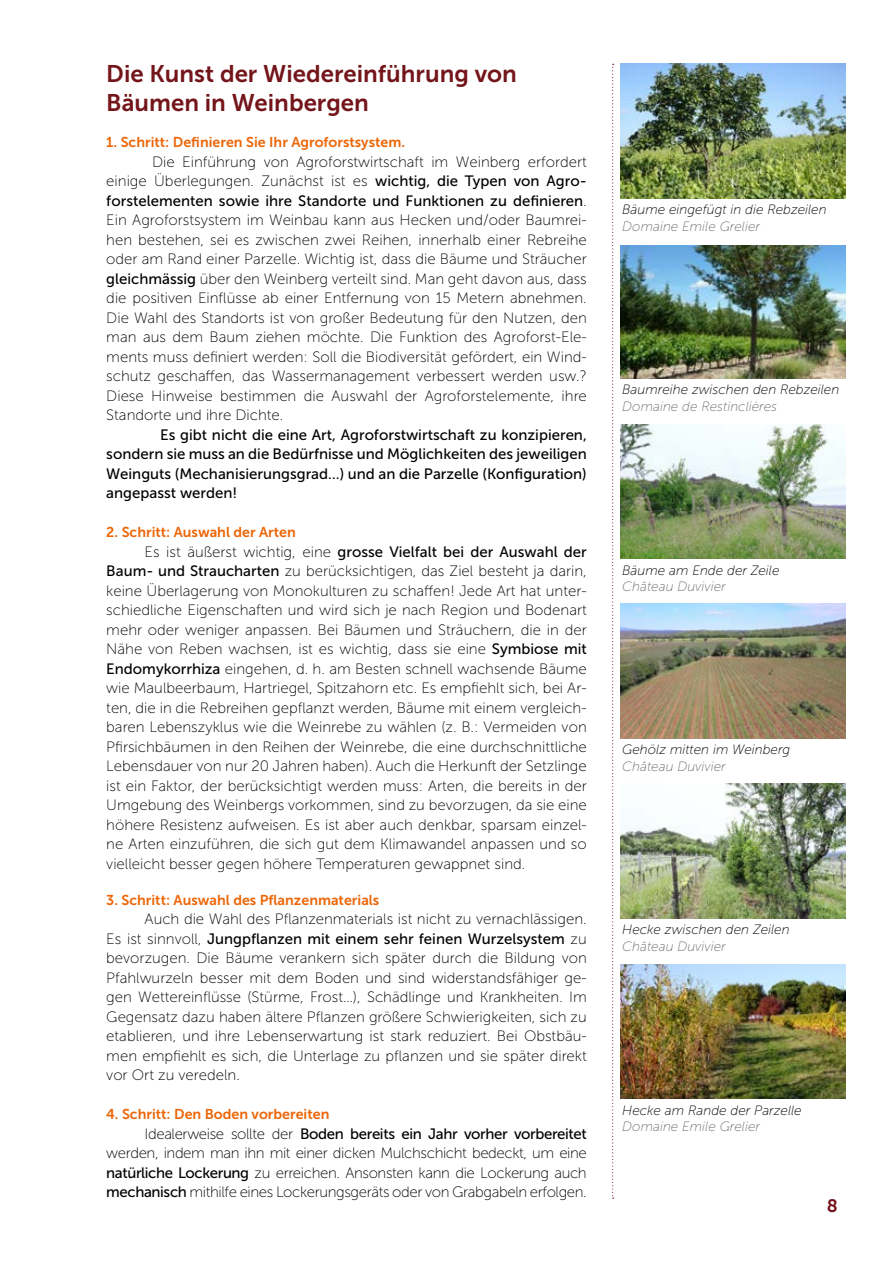
<style>
.page{position:relative;width:893px;height:1263px;background:#fff}
.page>*{position:absolute;margin:0;border:0;box-sizing:border-box;transform-origin:0 0}
.t1{font:24px/28.8px "Museo Sans 700";color:#73151a}
.t2{font:18px "Museo Sans 700";color:#73151a}
.t3{font:15px/19.5px "Museo Sans 100";color:#000;text-align:justify}
.t4{font:15px/19.5px "Museo Sans 500";color:#000;text-align:justify}
.t5{font:15px "Museo Sans 500";letter-spacing:-.025em;color:#000}
.t6{font:14.25px "Museo Sans 700";color:#ec6608}
.t7{font:italic 13.5px "Museo Sans 100";color:#000}
.t8{font:italic 13.5px "Museo Sans 100";color:#706f6f}
.s1{font-family:"Museo Sans 500"}
.s2{font-family:"Museo Sans 100"}
</style>
<div class="page">
<svg style="left:612px;top:64px;width:2px;height:1135px"></svg>
<img style="left:621px;top:64px;width:224px;height:134px">
<img style="left:621px;top:604px;width:224px;height:134px">
<img style="left:621px;top:245px;width:224px;height:133px">
<img style="left:621px;top:784px;width:224px;height:134px">
<img style="left:621px;top:424px;width:224px;height:135px">
<img style="left:621px;top:964px;width:224px;height:135px">
<h1 class="t1" style="left:106px;top:59px;width:412px">Die Kunst der Wiedereinführung von<br>Bäumen in Weinbergen</h1>
<p class="t6" style="left:106px;top:134px;width:300px">1. Schritt: Definieren Sie Ihr Agroforstsystem.</p>
<p class="t3" style="left:106px;top:152px;width:482px;text-align:right">Die Einführung von Agroforstwirtschaft im Weinberg erfordert<br>einige Überlegungen. Zunächst ist es <span class="s1">wichtig, die Typen von Agro-</span></p>
<p class="t4" style="left:106px;top:191px;width:482px">forstelementen sowie ihre Standorte und Funktionen zu definieren<span class="s2">.</span></p>
<p class="t3" style="left:106px;top:210px;width:482px">Ein Agroforstsystem im Weinbau kann aus Hecken und/oder Baumrei&shy;hen bestehen, sei es zwischen zwei Reihen, innerhalb einer Rebreihe oder am Rand einer Parzelle. Wichtig ist, dass die Bäume und Sträucher <span class="s1">gleichmässig</span> über den Weinberg verteilt sind. Man geht davon aus, dass die positiven Einflüsse ab einer Entfernung von 15 Metern abnehmen.<br>Die Wahl des Standorts ist von großer Bedeutung für den Nutzen, den man aus dem Baum ziehen möchte. Die Funktion des Agroforst-Ele&shy;ments muss definiert werden: Soll die Biodiversität gefördert, ein Wind&shy;schutz geschaffen, das Wassermanagement verbessert werden usw.?<br>Diese Hinweise bestimmen die Auswahl der Agroforstelemente, ihre Standorte und ihre Dichte.</p>
<p class="t4" style="left:106px;top:425px;width:482px;text-indent:54px">Es gibt nicht die eine Art, Agroforstwirtschaft zu konzipieren, sondern sie muss an die Bedürfnisse und Möglichkeiten des jeweiligen Weinguts (Mechanisierungsgrad…) und an die Parzelle (Konfiguration) angepasst werden!</p>
<p class="t6" style="left:106px;top:524px;width:191px">2. Schritt: Auswahl der Arten</p>
<p class="t4" style="left:145px;top:542px;width:444px"><span class="s2">Es ist äußerst wichtig, eine</span> grosse Vielfalt bei der Auswahl der</p>
<p class="t3" style="left:106px;top:561px;width:482px"><span class="s1">Baum- und Straucharten</span> zu berücksichtigen, das Ziel besteht ja darin, keine Überlagerung von Monokulturen zu schaffen! Jede Art hat unter&shy;schiedliche Eigenschaften und wird sich je nach Region und Bodenart mehr oder weniger anpassen. Bei Bäumen und Sträuchern, die in der Nähe von Reben wachsen, ist es wichtig, dass sie eine <span class="s1">Symbiose mit Endomykorrhiza</span> eingehen, d. h. am Besten schnell wachsende Bäume wie Maulbeerbaum, Hartriegel, Spitzahorn etc. Es empfiehlt sich, bei Ar&shy;ten, die in die Rebreihen gepflanzt werden, Bäume mit einem vergleich&shy;baren Lebenszyklus wie die Weinrebe zu wählen (z. B.: Vermeiden von Pfirsichbäumen in den Reihen der Weinrebe, die eine durchschnittliche Lebensdauer von nur 20 Jahren haben). Auch die Herkunft der Setzlinge ist ein Faktor, der berücksichtigt werden muss: Arten, die bereits in der Umgebung des Weinbergs vorkommen, sind zu bevorzugen, da sie eine höhere Resistenz aufweisen. Es ist aber auch denkbar, sparsam einzel&shy;ne Arten einzuführen, die sich gut dem Klimawandel anpassen und so vielleicht besser gegen höhere Temperaturen gewappnet sind.</p>
<p class="t6" style="left:106px;top:892px;width:275px">3. Schritt: Auswahl des Pflanzenmaterials</p>
<p class="t3" style="left:145px;top:909px;width:444px">Auch die Wahl des Pflanzenmaterials ist nicht zu vernachlässigen.</p>
<p class="t4" style="left:106px;top:929px;width:482px"><span class="s2">Es ist sinnvoll,</span> Jungpflanzen mit einem sehr feinen Wurzelsystem <span class="s2">zu</span></p>
<p class="t3" style="left:106px;top:948px;width:482px">bevorzugen. Die Bäume verankern sich später durch die Bildung von Pfahlwurzeln besser mit dem Boden und sind widerstandsfähiger ge&shy;gen Wettereinflüsse (Stürme, Frost…), Schädlinge und Krankheiten. Im Gegensatz dazu haben ältere Pflanzen größere Schwierigkeiten, sich zu etablieren, und ihre Lebenserwartung ist stark reduziert. Bei Obstbäu&shy;men empfiehlt es sich, die Unterlage zu pflanzen und sie später direkt vor Ort zu veredeln.</p>
<p class="t6" style="left:106px;top:1106px;width:225px">4. Schritt: Den Boden vorbereiten</p>
<p class="t5" style="left:145px;top:1125px;width:444px"><span class="s2">Idealerweise sollte der</span> Boden bereits ein Jahr vorher vorbereitet</p>
<p class="t3" style="left:106px;top:1143px;width:482px">werden, indem man ihn mit einer dicken Mulchschicht bedeckt, um eine <span class="s1">natürliche Lockerung</span> zu erreichen. Ansonsten kann die Lockerung auch <span class="s1">mechanisch</span> mithilfe eines Lockerungsgeräts oder von Grabgabeln erfolgen.</p>
<p class="t7" style="left:622px;top:202px;width:206px">Bäume eingefügt in die Rebzeilen</p>
<p class="t8" style="left:622px;top:219px;width:139px">Domaine Emile Grelier</p>
<p class="t7" style="left:622px;top:382px;width:219px">Baumreihe zwischen den Rebzeilen</p>
<p class="t8" style="left:622px;top:399px;width:156px">Domaine de Restinclières</p>
<p class="t7" style="left:622px;top:563px;width:159px">Bäume am Ende der Zeile</p>
<p class="t8" style="left:622px;top:579px;width:105px">Château Duvivier</p>
<p class="t7" style="left:622px;top:742px;width:170px">Gehölz mitten im Weinberg</p>
<p class="t8" style="left:622px;top:759px;width:105px">Château Duvivier</p>
<p class="t7" style="left:622px;top:922px;width:169px">Hecke zwischen den Zeilen</p>
<p class="t8" style="left:622px;top:939px;width:105px">Château Duvivier</p>
<p class="t7" style="left:622px;top:1103px;width:181px">Hecke am Rande der Parzelle</p>
<p class="t8" style="left:622px;top:1119px;width:139px">Domaine Emile Grelier</p>
<p class="t2" style="left:827px;top:1195px;width:12px">8</p>
</div>
